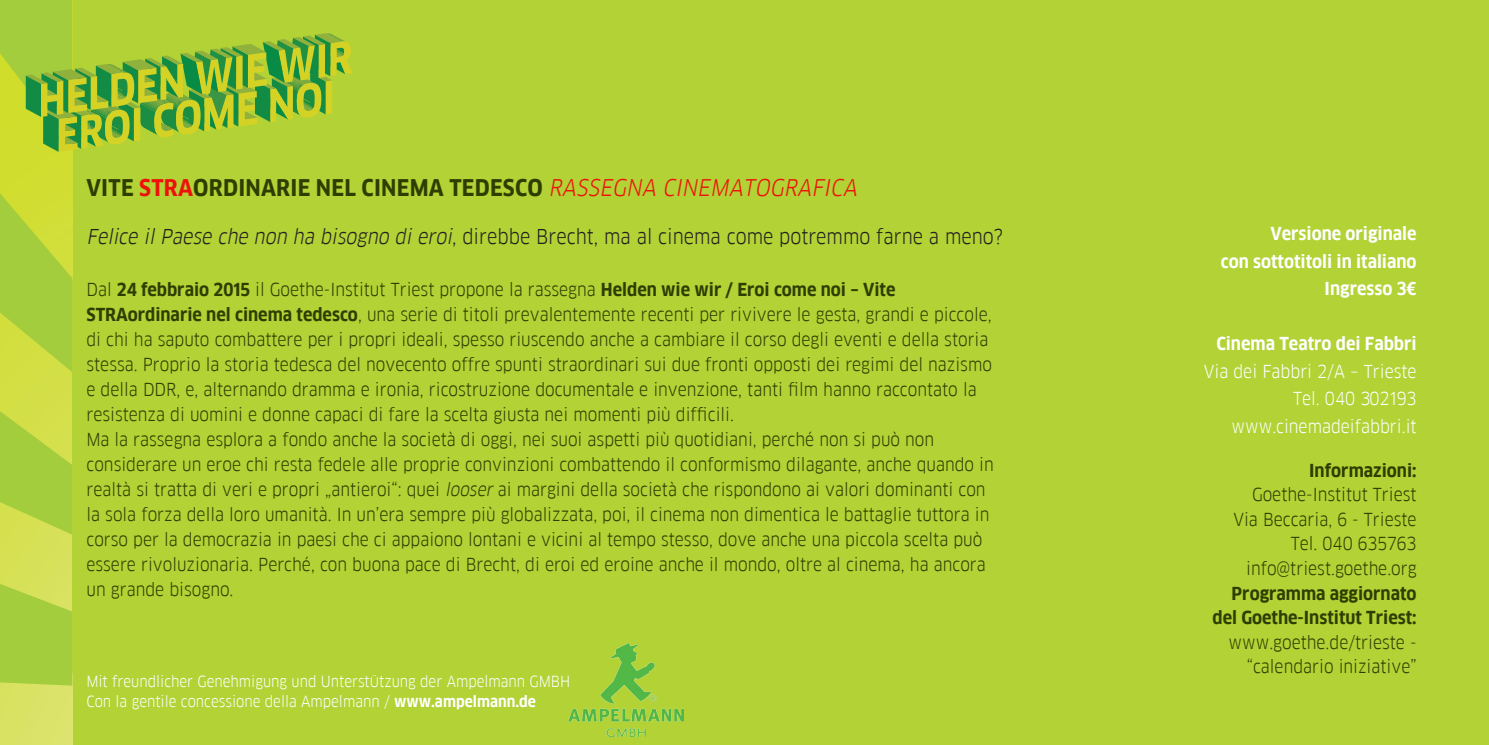
<style>
.page{position:relative;width:1489px;height:745px;background:#fff}
.page>*{position:absolute;margin:0;border:0;box-sizing:border-box;transform-origin:0 0}
.Headline_40_40{font:700 22.5px "Goethe FF Clan";letter-spacing:.01em;color:#2f3d01}
.Headline_36_36{font:20px "Goethe FF Clan";color:#231f20}
.Adress_8_5_12{font:17.5px/25px "Goethe FF Clan";color:#2f3d01;text-align:right}
.Headline_36_36-2{font:700 17.5px "Goethe FF Clan";color:#fff}
.Headline_36_36-3{font:17.5px "Goethe FF Clan";color:#fff}
.t1{font:700 17.5px/24.5px "Goethe FF Clan";color:#2f3d01;text-align:right}
.Adress_8_5_12-2{font:15px "Goethe FF Clan";color:#fff}
.s1{color:#ed110a}
.s2{font-weight:400;font-style:italic;color:#ed110a}
.s3{font-style:italic}
.s4{font-weight:700}
</style>
<div class="page">
<div style="left:0;top:0;width:1488px;height:744px;background:#b2d235"></div>
<div style="left:0;top:0;width:72px;height:744px;background:#dae368"></div>
<svg style="left:0;top:0;width:72px;height:685px;background:#bad53f"></svg>
<svg style="left:26px;top:28px;width:327px;height:124px"></svg>
<img style="left:568px;top:643px;width:115px;height:92px">
<p class="Headline_40_40" style="left:87px;top:174px;width:776px">VITE <span class="s1">STRA</span>ORDINARIE NEL CINEMA TEDESCO <span class="s2">RASSEGNA CINEMATOGRAFICA</span></p>
<p class="Headline_36_36" style="left:86px;top:225px;width:918px"><span class="s3">Felice il Paese che non ha bisogno di eroi</span>, direbbe Brecht, ma al cinema come potremmo farne a meno?</p>
<p class="Adress_8_5_12" style="left:86px;top:276px;width:907px;text-align:left">Dal <span class="s4">24 febbraio 2015</span> il Goethe-Institut Triest propone la rassegna <span class="s4">Helden wie wir / Eroi come noi – Vite STRAordinarie nel cinema tedesco</span>, una serie di titoli prevalentemente recenti per rivivere le gesta, grandi e piccole, di chi ha saputo combattere per i propri ideali, spesso riuscendo anche a cambiare il corso degli eventi e della storia stessa. Proprio la storia tedesca del novecento offre spunti straordinari sui due fronti opposti dei regimi del nazismo e della DDR, e, alternando dramma e ironia, ricostruzione documentale e invenzione, tanti film hanno raccontato la resistenza di uomini e donne capaci di fare la scelta giusta nei momenti più difficili.</p>
<p class="Adress_8_5_12" style="left:86px;top:426px;width:908px;text-align:left">Ma la rassegna esplora a fondo anche la società di oggi, nei suoi aspetti più quotidiani, perché non si può non considerare un eroe chi resta fedele alle proprie convinzioni combattendo il conformismo dilagante, anche quando in realtà si tratta di veri e propri „antieroi“: quei <span class="s3">looser</span> ai margini della società che rispondono ai valori dominanti con la sola forza della loro umanità. In un’era sempre più globalizzata, poi, il cinema non dimentica le battaglie tuttora in corso per la democrazia in paesi che ci appaiono lontani e vicini al tempo stesso, dove anche una piccola scelta può essere rivoluzionaria. Perché, con buona pace di Brecht, di eroi ed eroine anche il mondo, oltre al cinema, ha ancora un grande bisogno.</p>
<p class="Adress_8_5_12-2" style="left:86px;top:672px;width:485px">Mit freundlicher Genehmigung und UnterstÜtzung der Ampelmann GMBH</p>
<p class="Adress_8_5_12-2" style="left:86px;top:692px;width:451px">Con la gentile concessione della Ampelmann / <span class="s4">www.ampelmann.de</span></p>
<p class="Headline_36_36-2" style="left:1270px;top:223px;width:148px">Versione originale</p>
<p class="Headline_36_36-2" style="left:1220px;top:251px;width:197px">con sottotitoli in italiano</p>
<p class="Headline_36_36-2" style="left:1324px;top:278px;width:93px">Ingresso 3€</p>
<p class="Headline_36_36-2" style="left:1216px;top:333px;width:202px">Cinema Teatro dei Fabbri</p>
<p class="Headline_36_36-3" style="left:1203px;top:360px;width:214px">Via dei Fabbri 2/A – Trieste</p>
<p class="Headline_36_36-3" style="left:1292px;top:388px;width:125px">Tel. 040 302193</p>
<p class="Headline_36_36-3" style="left:1231px;top:415px;width:186px">www.cinemadeifabbri.it</p>
<p class="t1" style="left:1309px;top:458px;width:109px">Informazioni:</p>
<p class="Adress_8_5_12" style="left:1233px;top:482px;width:185px">Goethe-Institut Triest<br>Via Beccaria, 6 - Trieste<br>Tel. 040 635763 info@triest.goethe.org</p>
<p class="t1" style="left:1212px;top:580px;width:206px">Programma aggiornato del Goethe-Institut Triest:</p>
<p class="Adress_8_5_12" style="left:1228px;top:629px;width:189px">www.goethe.de/trieste - “calendario iniziative”</p>
</div>
